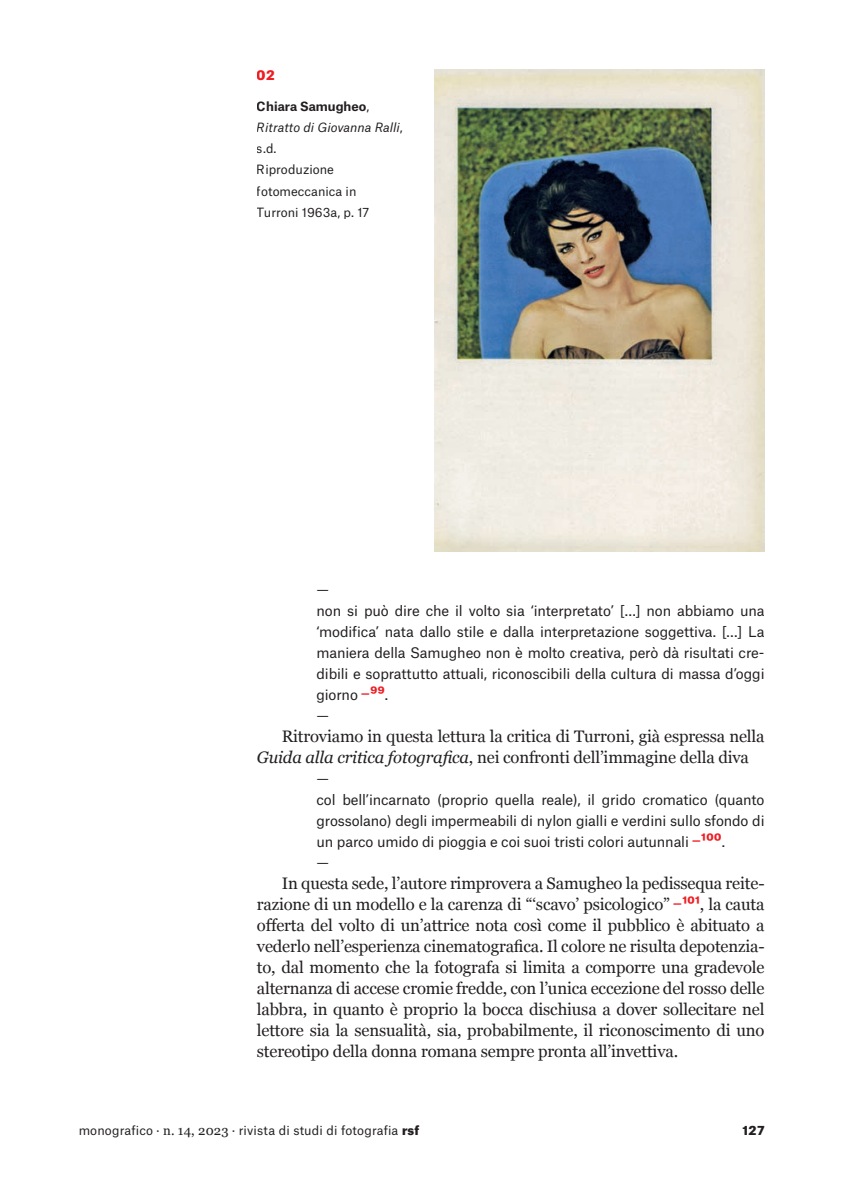
<style>
.page{position:relative;width:844px;height:1191px;background:#fff}
.page>*{position:absolute;margin:0;border:0;box-sizing:border-box;transform-origin:0 0}
.Testo_paragrafo_indent{font:16.62px/21px "Georgia";letter-spacing:-.01em;color:#231f20}
.Citazione_rientrata_paragrafo{font:14px/21px "Atlas Grotesk";letter-spacing:-.01em;color:#231f20;text-align:justify}
.t1{font:900 13.12px "Atlas Grotesk";color:#ee1d23}
.t2{font:12.25px/21px "Atlas Grotesk";color:#231f20}
.t3{font:900 12.25px "Atlas Grotesk";color:#231f20}
.s1{font-weight:700}
.s2{font-style:italic}
.s3{font-size:16.62px;color:#ee1d23}
.s4{font-weight:700;font-size:16.62px;color:#ee1d23}
.s5{font-family:"Atlas Grotesk";color:#ee1d23}
.s6{font-family:"Atlas Grotesk";font-weight:700;color:#ee1d23}
.s7{font-family:"Georgia";font-size:13.12px}
.s8{font-weight:900}
</style>
<div class="page">
<img style="left:434px;top:69px;width:330px;height:483px">
<p class="t1" style="left:257px;top:64px;width:19px">02</p>
<p class="t2" style="left:257px;top:95px;width:147px"><span class="s1">Chiara Samugheo</span>,<br><span class="s2">Ritratto di Giovanna Ralli</span>, s.d.<br>Riproduzione fotomeccanica in<br>Turroni 1963a, p. 17</p>
<p class="Citazione_rientrata_paragrafo" style="left:316px;top:577px;width:14px">—</p>
<p class="Citazione_rientrata_paragrafo" style="left:316px;top:598px;width:449px">non si può dire che il volto sia ‘interpretato’ […] non abbiamo una ‘modifica’ nata dallo stile e dalla interpretazione soggettiva. […] La maniera della Samugheo non è molto creativa, però dà risultati cre&shy;dibili e soprattutto attuali, riconoscibili della cultura di massa d’oggi giorno <span class="s3">−</span><span class="s4">99</span>.</p>
<p class="Citazione_rientrata_paragrafo" style="left:316px;top:703px;width:14px">—</p>
<p class="Testo_paragrafo_indent" style="left:257px;top:725px;width:509px;text-indent:25px">Ritroviamo in questa lettura la critica di Turroni, già espressa nella<br><span class="s2">Guida alla critica fotografica</span>, nei confronti dell’immagine della diva</p>
<p class="Citazione_rientrata_paragrafo" style="left:316px;top:766px;width:14px">—</p>
<p class="Citazione_rientrata_paragrafo" style="left:316px;top:787px;width:449px">col bell’incarnato (proprio quella reale), il grido cromatico (quanto grossolano) degli impermeabili di nylon gialli e verdini sullo sfondo di un parco umido di pioggia e coi suoi tristi colori autunnali <span class="s3">−</span><span class="s4">100</span>.</p>
<p class="Citazione_rientrata_paragrafo" style="left:316px;top:850px;width:14px">—</p>
<p class="Testo_paragrafo_indent" style="left:257px;top:872px;width:509px;text-align:justify;text-indent:25px">In questa sede, l’autore rimprovera a Samugheo la pedissequa reite&shy;razione di un modello e la carenza di “‘scavo’ psicologico” <span class="s5">−</span><span class="s6">101</span>, la cauta offerta del volto di un’attrice nota così come il pubblico è abituato a vederlo nell’esperienza cinematografica. Il colore ne risulta depotenzia&shy;to, dal momento che la fotografa si limita a comporre una gradevole alternanza di accese cromie fredde, con l’unica eccezione del rosso delle labbra, in quanto è proprio la bocca dischiusa a dover sollecitare nel lettore sia la sensualità, sia, probabilmente, il riconoscimento di uno stereotipo della donna romana sempre pronta all’invettiva.</p>
<p class="t2" style="left:79px;top:1118px;width:342px">monografico · <span class="s7">n. 14, 2023</span> · rivista di studi di fotografia <span class="s8">rsf</span></p>
<p class="t3" style="left:742px;top:1120px;width:23px">127</p>
</div>
